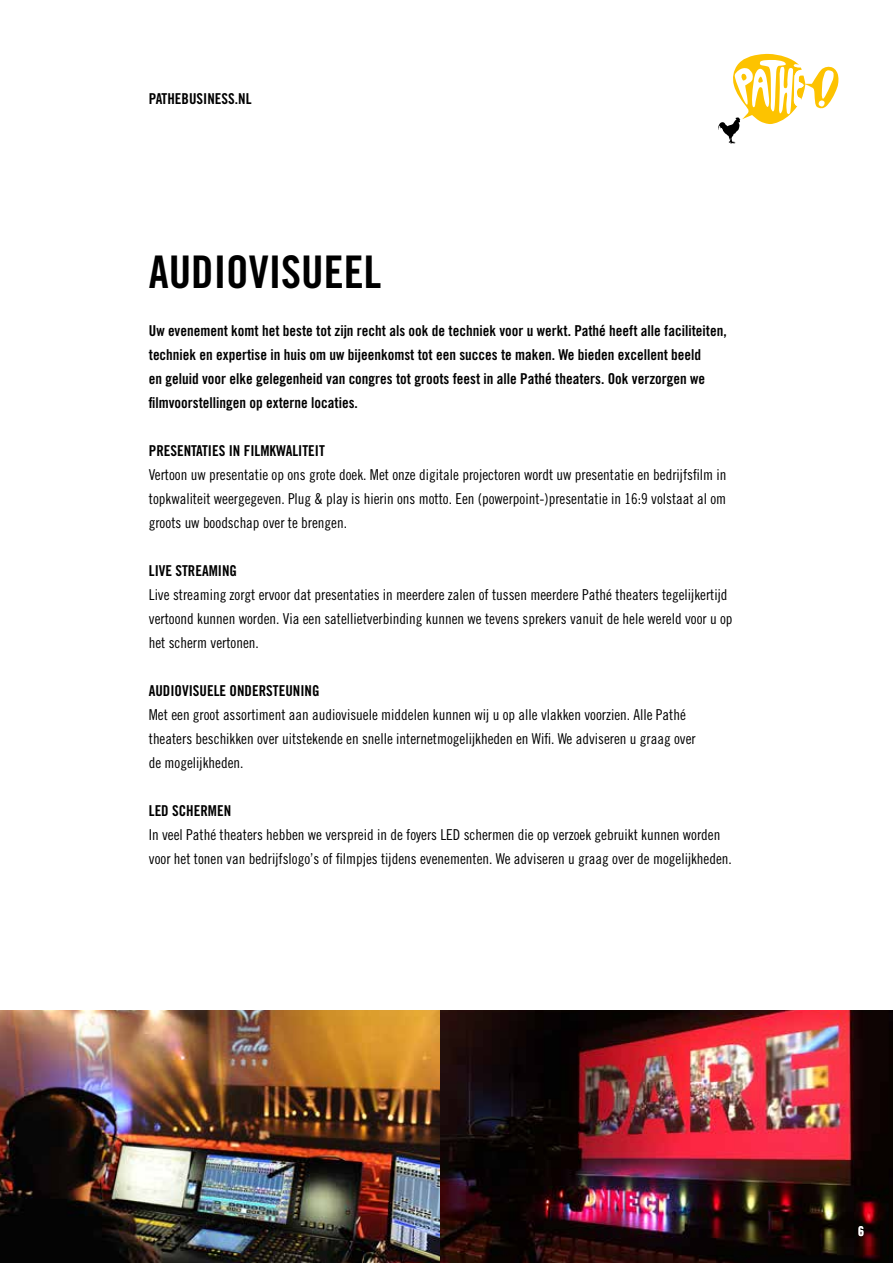
<style>
.page{position:relative;width:893px;height:1263px;background:#fff}
.page>*{position:absolute;margin:0;border:0;box-sizing:border-box;transform-origin:0 0}
.t1{font:45px "Trade Gothic LT Pro Bd Cn 20";color:#000}
.t2{font:15px/24px "Trade Gothic LT Pro Cn 18";color:#000}
.t3{font:15px/24px "Trade Gothic LT Pro Bd Cn 20";color:#000}
.t4{font:13.5px "Trade Gothic LT Pro Bd Cn 20";color:#fff}
</style>
<div class="page">
<img style="left:0;top:1010px;width:893px;height:253px">
<svg style="left:718px;top:54px;width:121px;height:90px"></svg>
<p class="t3" style="left:149px;top:87px;width:104px">PATHEBUSINESS.NL</p>
<h1 class="t1" style="left:149px;top:245px;width:234px">AUDIOVISUEEL</h1>
<p class="t3" style="left:149px;top:319px;width:579px">Uw evenement komt het beste tot zijn recht als ook de techniek voor u werkt. Pathé heeft alle faciliteiten, techniek en expertise in huis om uw bijeenkomst tot een succes te maken. We bieden excellent beeld<br>en geluid voor elke gelegenheid van congres tot groots feest in alle Pathé theaters. Ook verzorgen we filmvoorstellingen op externe locaties.</p>
<p class="t3" style="left:149px;top:439px;width:178px">PRESENTATIES IN FILMKWALITEIT</p>
<p class="t2" style="left:149px;top:462px;width:579px;text-align:justify">Vertoon uw presentatie op ons grote doek. Met onze digitale projectoren wordt uw presentatie en bedrijfsfilm in topkwaliteit weergegeven. Plug &amp; play is hierin ons motto. Een (powerpoint-)presentatie in 16:9 volstaat al om groots uw boodschap over te brengen.</p>
<p class="t3" style="left:149px;top:559px;width:90px">LIVE STREAMING</p>
<p class="t2" style="left:149px;top:582px;width:585px">Live streaming zorgt ervoor dat presentaties in meerdere zalen of tussen meerdere Pathé theaters tegelijkertijd vertoond kunnen worden. Via een satellietverbinding kunnen we tevens sprekers vanuit de hele wereld voor u op het scherm vertonen.</p>
<p class="t3" style="left:149px;top:679px;width:172px">AUDIOVISUELE ONDERSTEUNING</p>
<p class="t2" style="left:149px;top:702px;width:548px">Met een groot assortiment aan audiovisuele middelen kunnen wij u op alle vlakken voorzien. Alle Pathé theaters beschikken over uitstekende en snelle internetmogelijkheden en Wifi. We adviseren u graag over de mogelijkheden.</p>
<p class="t3" style="left:149px;top:799px;width:84px">LED SCHERMEN</p>
<p class="t2" style="left:149px;top:822px;width:585px">In veel Pathé theaters hebben we verspreid in de foyers LED schermen die op verzoek gebruikt kunnen worden voor het tonen van bedrijfslogo’s of filmpjes tijdens evenementen. We adviseren u graag over de mogelijkheden.</p>
<p class="t4" style="left:858px;top:1223px;width:7px">6</p>
</div>
